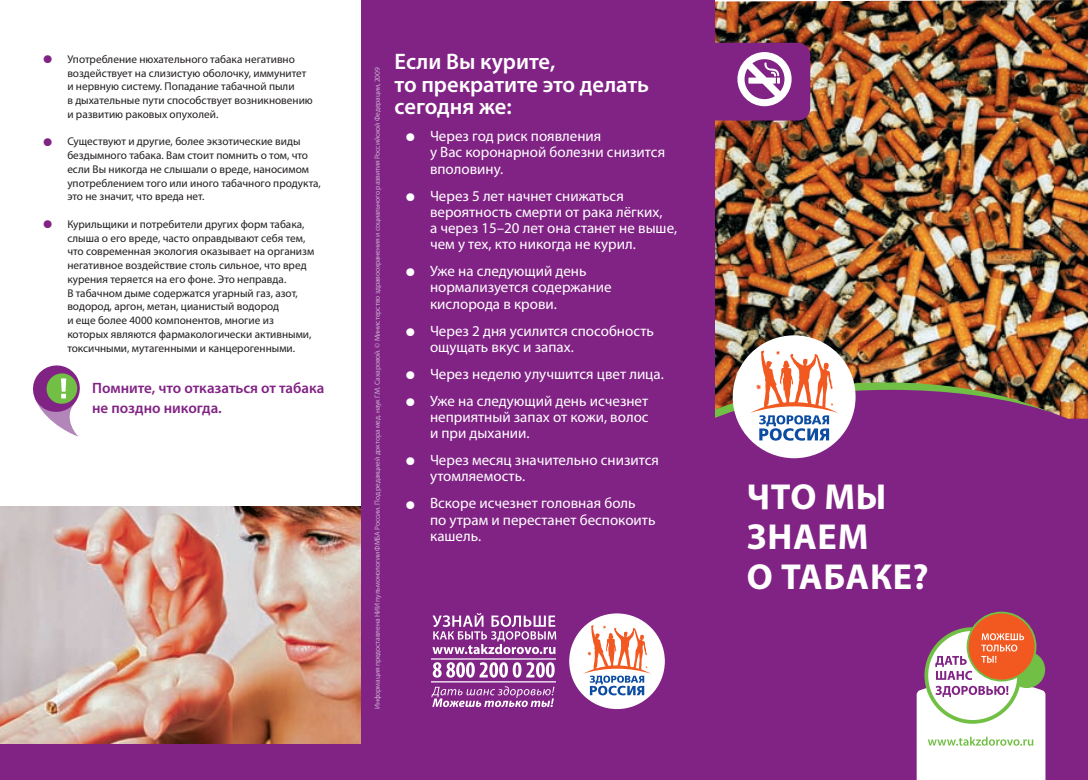
<style>
.page{position:relative;width:1088px;height:780px;background:#fff}
.page>*{position:absolute;margin:0;border:0;box-sizing:border-box;transform-origin:0 0}
.t1{font:37.5px "Myriad Pro";color:#fff}
.t2{font:37.5px "Myriad Pro";color:#812285}
.t3{font:700 36.25px/40px "Myriad Pro";letter-spacing:.02em;color:#fff}
.t4{font:600 22.5px/22.5px "Myriad Pro";color:#fff}
.t5{font:15px/16.2px "Myriad Pro";color:#fff}
.t6{font:600 15px/20.5px "Myriad Pro";color:#812285}
.t7{font:11.25px/13.8px "Myriad Pro";color:#231f20}
.t8{font:7.5px "Myriad Pro";letter-spacing:-.02em;color:#cbb0d1}
</style>
<div class="page">
<img style="left:0;top:506px;width:361px;height:238px">
<img style="left:714px;top:0;width:374px;height:390px">
<div style="left:0;top:744px;width:1088px;height:36px;background:#812285"></div>
<img style="left:714px;top:382px;width:350px;height:8px">
<div style="left:714px;top:390px;width:374px;height:390px;background:#812285"></div>
<div style="left:361px;top:0;width:353px;height:780px;background:#812285"></div>
<div style="left:967px;top:612px;width:68px;height:68px;background:#f15921;border-radius:50%"></div>
<svg style="left:917px;top:633px;width:128px;height:147px"></svg>
<svg style="left:714px;top:43px;width:96px;height:77px"></svg>
<div style="left:733px;top:335px;width:122px;height:123px;background:#fff;border-radius:50%"></div>
<svg style="left:750px;top:350px;width:88px;height:90px"></svg>
<svg style="left:33px;top:365px;width:47px;height:71px"></svg>
<div style="left:569px;top:613px;width:96px;height:96px;background:#fff;border-radius:50%"></div>
<svg style="left:583px;top:625px;width:68px;height:70px"></svg>
<svg style="left:431px;top:686px;width:123px;height:21px"></svg>
<svg style="left:432px;top:613px;width:124px;height:41px"></svg>
<svg style="left:433px;top:662px;width:122px;height:15px"></svg>
<hr style="left:431px;top:658px;width:125px;height:1px;background:#fff">
<hr style="left:431px;top:681px;width:125px;height:1px;background:#fff">
<h1 class="t2" style="left:43px;top:42px;width:12px">•</h1>
<p class="t7" style="left:67px;top:53px;width:247px">Употребление нюхательного табака негативно воздействует на слизистую оболочку, иммунитет и нервную систему. Попадание табачной пыли<br>в дыхательные пути способствует возникновению и развитию раковых опухолей.</p>
<h1 class="t2" style="left:43px;top:125px;width:12px">•</h1>
<p class="t7" style="left:67px;top:135px;width:255px">Существуют и другие, более экзотические виды бездымного табака. Вам стоит помнить о том, что если Вы никогда не слышали о вреде, наносимом употреблением того или иного табачного продукта, это не значит, что вреда нет.</p>
<h1 class="t2" style="left:43px;top:207px;width:12px">•</h1>
<p class="t7" style="left:67px;top:218px;width:248px">Курильщики и потребители других форм табака, слыша о его вреде, часто оправдывают себя тем, что современная экология оказывает на организм негативное воздействие столь сильное, что вред курения теряется на его фоне. Это неправда.<br>В табачном дыме содержатся угарный газ, азот, водород, аргон, метан, цианистый водород<br>и еще более 4000 компонентов, многие из которых являются фармакологически активными, токсичными, мутагенными и канцерогенными.</p>
<h3 class="t6" style="left:92px;top:379px;width:234px">Помните, что отказаться от табака не поздно никогда.</h3>
<p class="t8" style="left:374px;top:709px;width:643px;rotate:-90deg">Информация предоставлена НИИ пульмонологии ФМБА России. Под редакцией доктора мед. наук Г.М. Сахаровой. © Министерство здравоохранения и социального развития Российской Федерации, 2009</p>
<h3 class="t4" style="left:394px;top:52px;width:256px">Если Вы курите,<br>то прекратите это делать сегодня же:</h3>
<h1 class="t1" style="left:405px;top:120px;width:12px">•</h1>
<h3 class="t5" style="left:430px;top:129px;width:237px">Через год риск появления<br>у Вас коронарной болезни снизится вполовину.</h3>
<h1 class="t1" style="left:405px;top:180px;width:12px">•</h1>
<h3 class="t5" style="left:430px;top:188px;width:249px">Через 5 лет начнет снижаться вероятность смерти от рака лёгких,<br>а через 15–20 лет она станет не выше, чем у тех, кто никогда не курил.</h3>
<h1 class="t1" style="left:405px;top:255px;width:12px">•</h1>
<h3 class="t5" style="left:430px;top:264px;width:183px">Уже на следующий день нормализуется содержание кислорода в крови.</h3>
<h1 class="t1" style="left:405px;top:315px;width:12px">•</h1>
<h3 class="t5" style="left:430px;top:323px;width:225px">Через 2 дня усилится способность ощущать вкус и запах.</h3>
<h1 class="t1" style="left:405px;top:358px;width:12px">•</h1>
<h3 class="t5" style="left:430px;top:367px;width:235px">Через неделю улучшится цвет лица.</h3>
<h1 class="t1" style="left:405px;top:385px;width:12px">•</h1>
<h3 class="t5" style="left:430px;top:393px;width:220px;text-align:justify">Уже на следующий день исчезнет неприятный запах от кожи, волос и при дыхании.</h3>
<h1 class="t1" style="left:405px;top:444px;width:12px">•</h1>
<h3 class="t5" style="left:430px;top:453px;width:230px">Через месяц значительно снизится утомляемость.</h3>
<h1 class="t1" style="left:405px;top:487px;width:12px">•</h1>
<h3 class="t5" style="left:430px;top:496px;width:227px">Вскоре исчезнет головная боль по утрам и перестанет беспокоить кашель.</h3>
<h2 class="t3" style="left:747px;top:480px;width:183px">ЧТО МЫ<br>ЗНАЕМ<br>О ТАБАКЕ?</h2>
</div>
